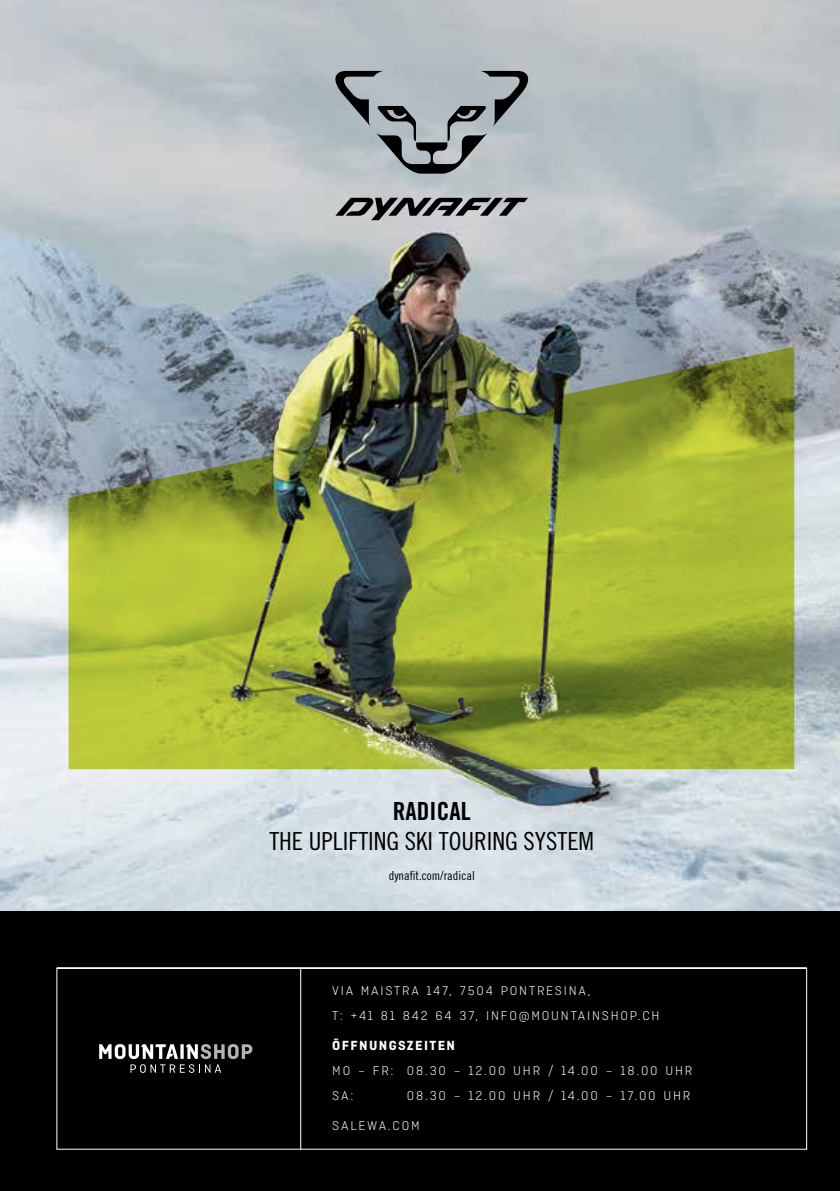
<style>
.page{position:relative;width:840px;height:1191px;background:#fff}
.page>*{position:absolute;margin:0;border:0;box-sizing:border-box;transform-origin:0 0}
.t1{font:25px "Trade Gothic Cond Eighteen";color:#000}
.t2{font:25px "Trade Gothic Bold Cond Twenty";color:#000}
.t3{font:700 14px "Ciutadella";letter-spacing:.095em;color:#fff}
.t4{font:300 13.4px/24.8px "Ciutadella";letter-spacing:.13em;color:#fff}
.t5{font:12.4px "Trade Gothic Cond Eighteen";color:#000}
</style>
<div class="page">
<div style="left:0;top:0;width:839px;height:1191px;background:#000"></div>
<img style="left:0;top:0;width:839px;height:911px">
<img style="left:68px;top:347px;width:725px;height:422px">
<svg style="left:335px;top:71px;width:193px;height:149px"></svg>
<div style="left:56px;top:968px;width:750px;height:181px;border:1px solid #fff"></div>
<hr style="left:57px;top:967px;width:749px;height:1px;background:#fff">
<hr style="left:300px;top:968px;width:1px;height:181px;background:#fff">
<svg style="left:99px;top:1044px;width:153px;height:28px"></svg>
<h1 class="t2" style="left:392px;top:795px;width:79px">RADICAL</h1>
<h1 class="t1" style="left:269px;top:826px;width:326px">THE UPLIFTING SKI TOURING SYSTEM</h1>
<p class="t5" style="left:388px;top:867px;width:88px">dynafit.com/radical</p>
<p class="t4" style="left:332px;top:978px;width:328px">VIA MAISTRA 147, 7504 PONTRESINA,<br>T: +41 81 842 64 37, INFO@MOUNTAINSHOP.CH</p>
<p class="t3" style="left:332px;top:1037px;width:124px">ÖFFNUNGSZEITEN</p>
<p class="t4" style="left:332px;top:1058px;width:361px">MO – FR: 08.30 – 12.00 UHR / 14.00 – 18.00 UHR<br>SA:</p>
<p class="t4" style="left:406px;top:1082px;width:285px">08.30 – 12.00 UHR / 14.00 – 17.00 UHR</p>
<p class="t4" style="left:332px;top:1113px;width:89px">SALEWA.COM</p>
</div>
